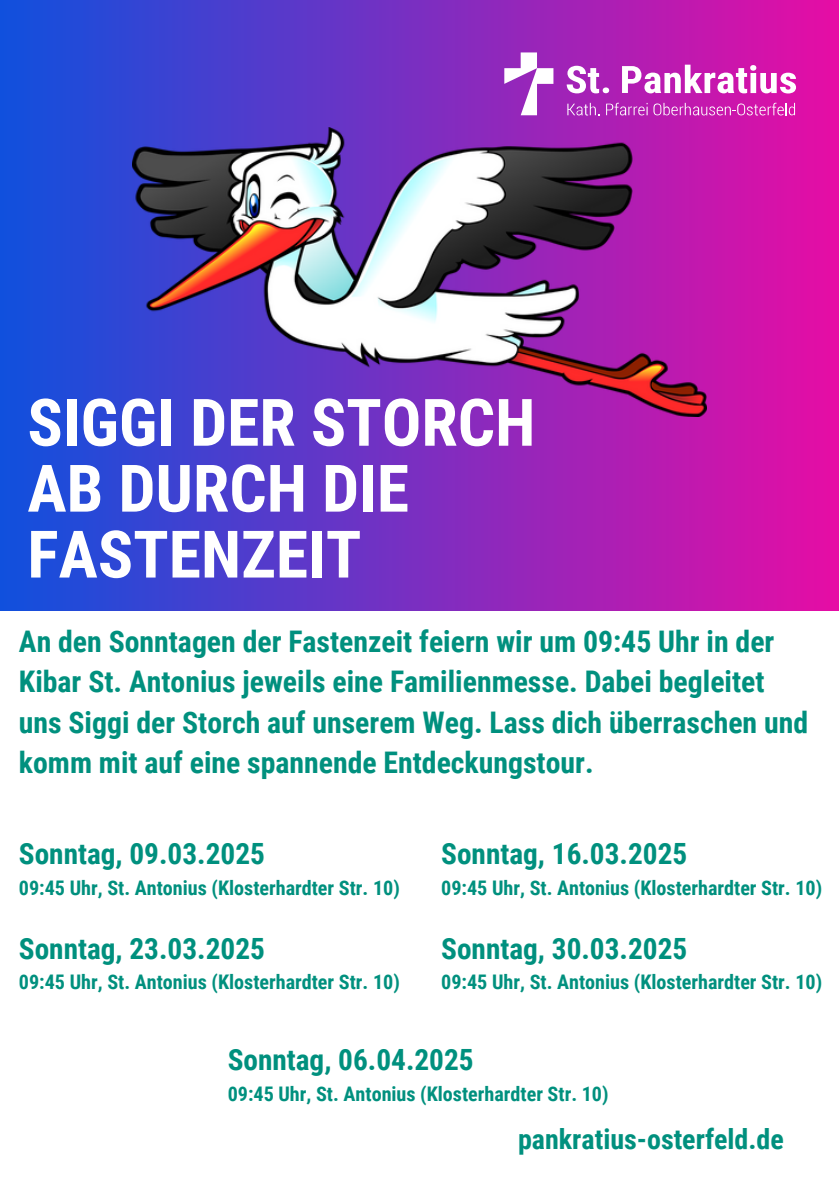
<style>
.page{position:relative;width:839px;height:1191px;background:#fff}
.page>*{position:absolute;margin:0;border:0;box-sizing:border-box;transform-origin:0 0}
.t1{font:700 65.6px/66px "Roboto Condensed";color:#fff}
.t2{font:700 29.8px/40.4px "Roboto Condensed";color:#00907e}
.t3{font:700 29.2px "Roboto Condensed";color:#00907e}
.t4{font:700 28px "Roboto Condensed";color:#00907e}
.t5{font:700 20.2px "Roboto Condensed";color:#00907e}
</style>
<div class="page">
<div style="left:0;top:0;width:838px;height:1191px;background:linear-gradient(to right,#1050dd,#e60da5)"></div>
<svg style="left:504px;top:52px;width:49px;height:63px"></svg>
<svg style="left:566px;top:66px;width:43px;height:27px"></svg>
<svg style="left:622px;top:65px;width:174px;height:28px"></svg>
<svg style="left:567px;top:103px;width:32px;height:12px"></svg>
<svg style="left:606px;top:103px;width:41px;height:12px"></svg>
<svg style="left:653px;top:103px;width:142px;height:12px"></svg>
<img style="left:132px;top:127px;width:575px;height:290px">
<div style="left:0;top:611px;width:838px;height:580px;background:#fff"></div>
<p class="t1" style="left:27px;top:390px;width:509px">SIGGI DER STORCH<br>AB DURCH DIE<br>FASTENZEIT</p>
<p class="t2" style="left:19px;top:622px;width:790px">An den Sonntagen der Fastenzeit feiern wir um 09:45 Uhr in der Kibar St. Antonius jeweils eine Familienmesse. Dabei begleitet uns Siggi der Storch auf unserem Weg. Lass dich überraschen und komm mit auf eine spannende Entdeckungstour.</p>
<h2 class="t3" style="left:19px;top:837px;width:247px">Sonntag, 09.03.2025</h2>
<p class="t5" style="left:19px;top:876px;width:382px">09:45 Uhr, St. Antonius (Klosterhardter Str. 10)</p>
<p class="t3" style="left:19px;top:931px;width:247px">Sonntag, 23.03.2025</p>
<p class="t5" style="left:19px;top:970px;width:382px">09:45 Uhr, St. Antonius (Klosterhardter Str. 10)</p>
<p class="t3" style="left:441px;top:837px;width:247px">Sonntag, 16.03.2025</p>
<p class="t5" style="left:441px;top:876px;width:382px">09:45 Uhr, St. Antonius (Klosterhardter Str. 10)</p>
<p class="t3" style="left:441px;top:931px;width:247px">Sonntag, 30.03.2025</p>
<p class="t5" style="left:441px;top:970px;width:382px">09:45 Uhr, St. Antonius (Klosterhardter Str. 10)</p>
<p class="t3" style="left:228px;top:1043px;width:247px">Sonntag, 06.04.2025</p>
<p class="t5" style="left:228px;top:1082px;width:382px">09:45 Uhr, St. Antonius (Klosterhardter Str. 10)</p>
<h1 class="t4" style="left:518px;top:1123px;width:267px">pankratius-osterfeld.de</h1>
</div>
